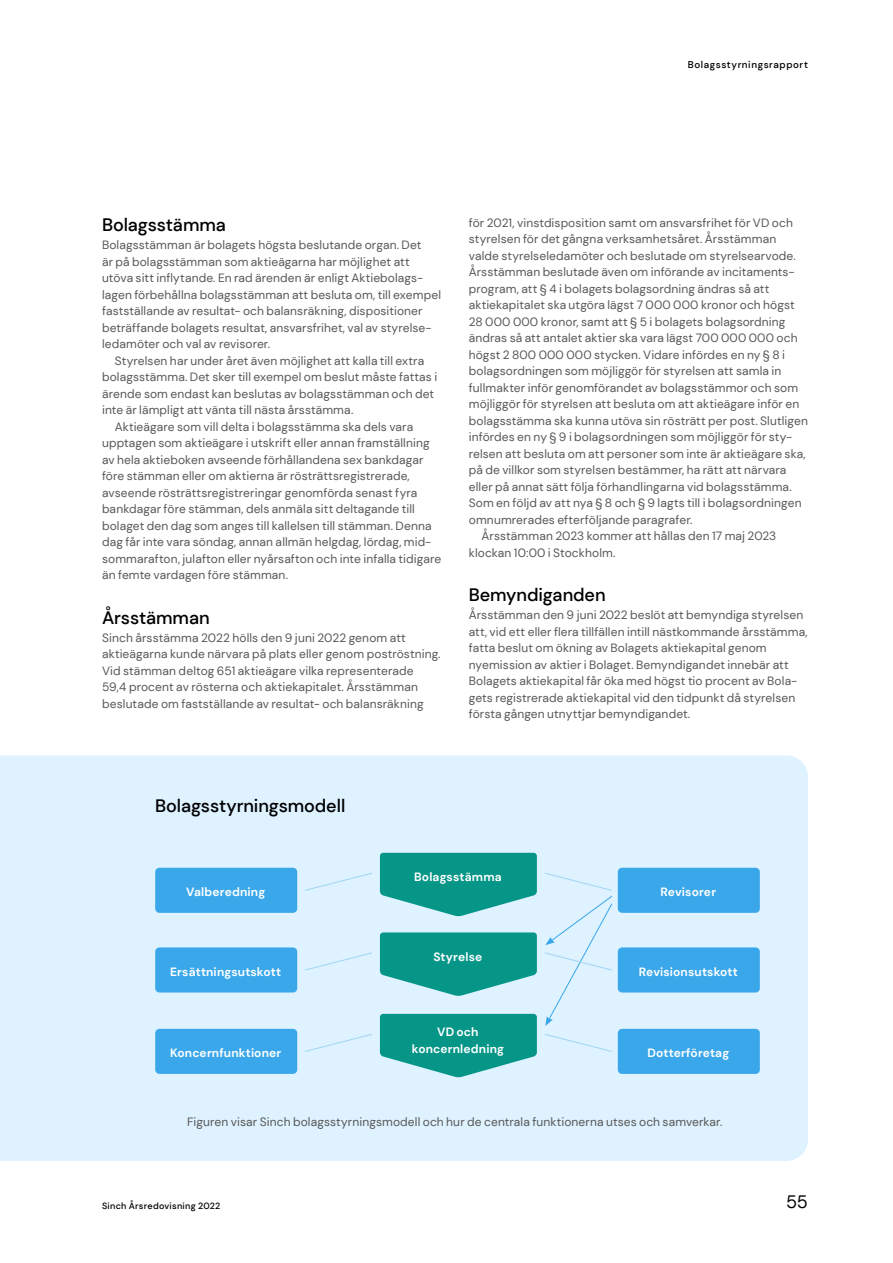
<style>
.page{position:relative;width:893px;height:1263px;background:#fff}
.page>*{position:absolute;margin:0;border:0;box-sizing:border-box;transform-origin:0 0}
.t1{font:500 18px "DM Sans";letter-spacing:-.005em;color:#000}
.t2{font:18px "DM Sans";color:#000}
.t3{font:12px/16.5px "DM Sans";letter-spacing:.01em;color:#575756}
.t4{font:700 12px/16.5px "DM Sans";letter-spacing:.015em;color:#fff;text-align:center}
.t5{font:500 9.75px "DM Sans";letter-spacing:.06em;color:#000}
.t6{font:500 9px "DM Sans";letter-spacing:.03em;color:#000}
</style>
<div class="page">
<div style="left:0;top:755px;width:808px;height:406px;background:#def2ff"></div>
<svg style="left:380px;top:853px;width:157px;height:63px;background:#29a59b"></svg>
<div style="left:155px;top:868px;width:142px;height:45px;background:#3aa7ea;border-radius:4px"></div>
<div style="left:618px;top:868px;width:142px;height:45px;background:#3aa7ea;border-radius:4px"></div>
<svg style="left:304px;top:872px;width:69px;height:19px"></svg>
<svg style="left:380px;top:932px;width:157px;height:64px;background:#2ba69c"></svg>
<div style="left:155px;top:947px;width:142px;height:45px;background:#3aa7ea;border-radius:4px"></div>
<div style="left:618px;top:947px;width:142px;height:45px;background:#3aa7ea;border-radius:4px"></div>
<svg style="left:304px;top:952px;width:69px;height:19px"></svg>
<div style="left:544px;top:872px;width:69px;height:154px;background:#def2ff"></div>
<svg style="left:380px;top:1014px;width:157px;height:63px;background:#28a59b"></svg>
<div style="left:155px;top:1029px;width:142px;height:45px;background:#3aa7ea;border-radius:4px"></div>
<div style="left:618px;top:1029px;width:142px;height:45px;background:#3aa7ea;border-radius:4px"></div>
<svg style="left:304px;top:1033px;width:69px;height:19px"></svg>
<svg style="left:544px;top:1033px;width:68px;height:19px"></svg>
<p class="t5" style="left:688px;top:59px;width:122px">Bolagsstyrningsrapport</p>
<h1 class="t1" style="left:102px;top:214px;width:125px">Bolagsstämma</h1>
<p class="t3" style="left:102px;top:237px;width:340px">Bolagsstämman är bolagets högsta beslutande organ. Det<br>är på bolagsstämman som aktieägarna har möjlighet att utöva sitt inflytande. En rad ärenden är enligt Aktiebolags&shy;lagen förbehållna bolagsstämman att besluta om, till exempel fastställande av resultat- och balansräkning, dispositioner beträffande bolagets resultat, ansvarsfrihet, val av styrelse&shy;ledamöter och val av revisorer.</p>
<p class="t3" style="left:115px;top:352px;width:311px">Styrelsen har under året även möjlighet att kalla till extra</p>
<p class="t3" style="left:102px;top:369px;width:337px">bolagsstämma. Det sker till exempel om beslut måste fattas i</p>
<p class="t3" style="left:102px;top:385px;width:334px">ärende som endast kan beslutas av bolagsstämman och det</p>
<p class="t3" style="left:102px;top:402px;width:253px">inte är lämpligt att vänta till nästa årsstämma.</p>
<p class="t3" style="left:115px;top:418px;width:300px">Aktieägare som vill delta i bolagsstämma ska dels vara</p>
<p class="t3" style="left:102px;top:435px;width:329px">upptagen som aktieägare i utskrift eller annan framställning</p>
<p class="t3" style="left:102px;top:451px;width:323px">av hela aktieboken avseende förhållandena sex bankdagar</p>
<p class="t3" style="left:102px;top:468px;width:309px">före stämman eller om aktierna är rösträttsregistrerade,</p>
<p class="t3" style="left:102px;top:484px;width:317px">avseende rösträttsregistreringar genomförda senast fyra</p>
<p class="t3" style="left:102px;top:501px;width:314px">bankdagar före stämman, dels anmäla sitt deltagande till</p>
<p class="t3" style="left:102px;top:517px;width:331px">bolaget den dag som anges till kallelsen till stämman. Denna</p>
<p class="t3" style="left:102px;top:534px;width:331px">dag får inte vara söndag, annan allmän helgdag, lördag, mid-</p>
<p class="t3" style="left:102px;top:550px;width:341px">sommarafton, julafton eller nyårsafton och inte infalla tidigare</p>
<p class="t3" style="left:102px;top:567px;width:188px">än femte vardagen före stämman.</p>
<h1 class="t1" style="left:102px;top:606px;width:109px">Årsstämman</h1>
<p class="t3" style="left:102px;top:629px;width:340px">Sinch årsstämma 2022 hölls den 9 juni 2022 genom att aktieägarna kunde närvara på plats eller genom poströstning.<br>Vid stämman deltog 651 aktieägare vilka representerade 59,4 procent av rösterna och aktiekapitalet. Årsstämman beslutade om fastställande av resultat- och balansräkning</p>
<p class="t3" style="left:469px;top:214px;width:326px">för 2021, vinstdisposition samt om ansvarsfrihet för VD och</p>
<p class="t3" style="left:469px;top:231px;width:309px">styrelsen för det gångna verksamhetsåret. Årsstämman</p>
<p class="t3" style="left:469px;top:247px;width:329px">valde styrelseledamöter och beslutade om styrelsearvode.</p>
<p class="t3" style="left:469px;top:264px;width:327px">Årsstämman beslutade även om införande av incitaments-</p>
<p class="t3" style="left:469px;top:280px;width:302px">program, att § 4 i bolagets bolagsordning ändras så att</p>
<p class="t3" style="left:469px;top:297px;width:327px">aktiekapitalet ska utgöra lägst 7 000 000 kronor och högst</p>
<p class="t3" style="left:469px;top:313px;width:318px">28 000 000 kronor, samt att § 5 i bolagets bolagsordning</p>
<p class="t3" style="left:469px;top:330px;width:330px">ändras så att antalet aktier ska vara lägst 700 000 000 och</p>
<p class="t3" style="left:469px;top:346px;width:318px">högst 2 800 000 000 stycken. Vidare infördes en ny § 8 i</p>
<p class="t3" style="left:469px;top:363px;width:314px">bolagsordningen som möjliggör för styrelsen att samla in</p>
<p class="t3" style="left:469px;top:379px;width:331px">fullmakter inför genomförandet av bolagsstämmor och som</p>
<p class="t3" style="left:469px;top:396px;width:332px">möjliggör för styrelsen att besluta om att aktieägare inför en</p>
<p class="t3" style="left:469px;top:412px;width:341px">bolagsstämma ska kunna utöva sin rösträtt per post. Slutligen</p>
<p class="t3" style="left:469px;top:429px;width:325px">infördes en ny § 9 i bolagsordningen som möjliggör för sty-</p>
<p class="t3" style="left:469px;top:445px;width:338px">relsen att besluta om att personer som inte är aktieägare ska,</p>
<p class="t3" style="left:469px;top:462px;width:319px">på de villkor som styrelsen bestämmer, ha rätt att närvara</p>
<p class="t3" style="left:469px;top:478px;width:324px">eller på annat sätt följa förhandlingarna vid bolagsstämma.</p>
<p class="t3" style="left:469px;top:495px;width:334px">Som en följd av att nya § 8 och § 9 lagts till i bolagsordningen</p>
<p class="t3" style="left:469px;top:511px;width:225px">omnumrerades efterföljande paragrafer.</p>
<p class="t3" style="left:482px;top:528px;width:296px">Årsstämman 2023 kommer att hållas den 17 maj 2023</p>
<p class="t3" style="left:469px;top:544px;width:148px">klockan 10:00 i Stockholm.</p>
<h1 class="t1" style="left:469px;top:584px;width:138px">Bemyndiganden</h1>
<p class="t3" style="left:469px;top:607px;width:340px">Årsstämman den 9 juni 2022 beslöt att bemyndiga styrelsen att, vid ett eller flera tillfällen intill nästkommande årsstämma, fatta beslut om ökning av Bolagets aktiekapital genom nyemission av aktier i Bolaget. Bemyndigandet innebär att Bolagets aktiekapital får öka med högst tio procent av Bola&shy;gets registrerade aktiekapital vid den tidpunkt då styrelsen första gången utnyttjar bemyndigandet.</p>
<h1 class="t1" style="left:155px;top:794px;width:192px">Bolagsstyrningsmodell</h1>
<p class="t4" style="left:414px;top:869px;width:89px">Bolagsstämma</p>
<p class="t4" style="left:186px;top:884px;width:81px">Valberedning</p>
<p class="t4" style="left:660px;top:884px;width:57px">Revisorer</p>
<p class="t4" style="left:433px;top:948px;width:51px">Styrelse</p>
<p class="t4" style="left:170px;top:963px;width:112px">Ersättningsutskott</p>
<p class="t4" style="left:639px;top:963px;width:101px">Revisionsutskott</p>
<p class="t4" style="left:412px;top:1024px;width:94px">VD och koncernledning</p>
<p class="t4" style="left:170px;top:1045px;width:113px">Koncernfunktioner</p>
<p class="t4" style="left:647px;top:1045px;width:83px">Dotterföretag</p>
<p class="t3" style="left:187px;top:1113px;width:537px">Figuren visar Sinch bolagsstyrningsmodell och hur de centrala funktionerna utses och samverkar.</p>
<p class="t6" style="left:102px;top:1200px;width:120px">Sinch Årsredovisning 2022</p>
<h1 class="t2" style="left:786px;top:1190px;width:23px">55</h1>
</div>
